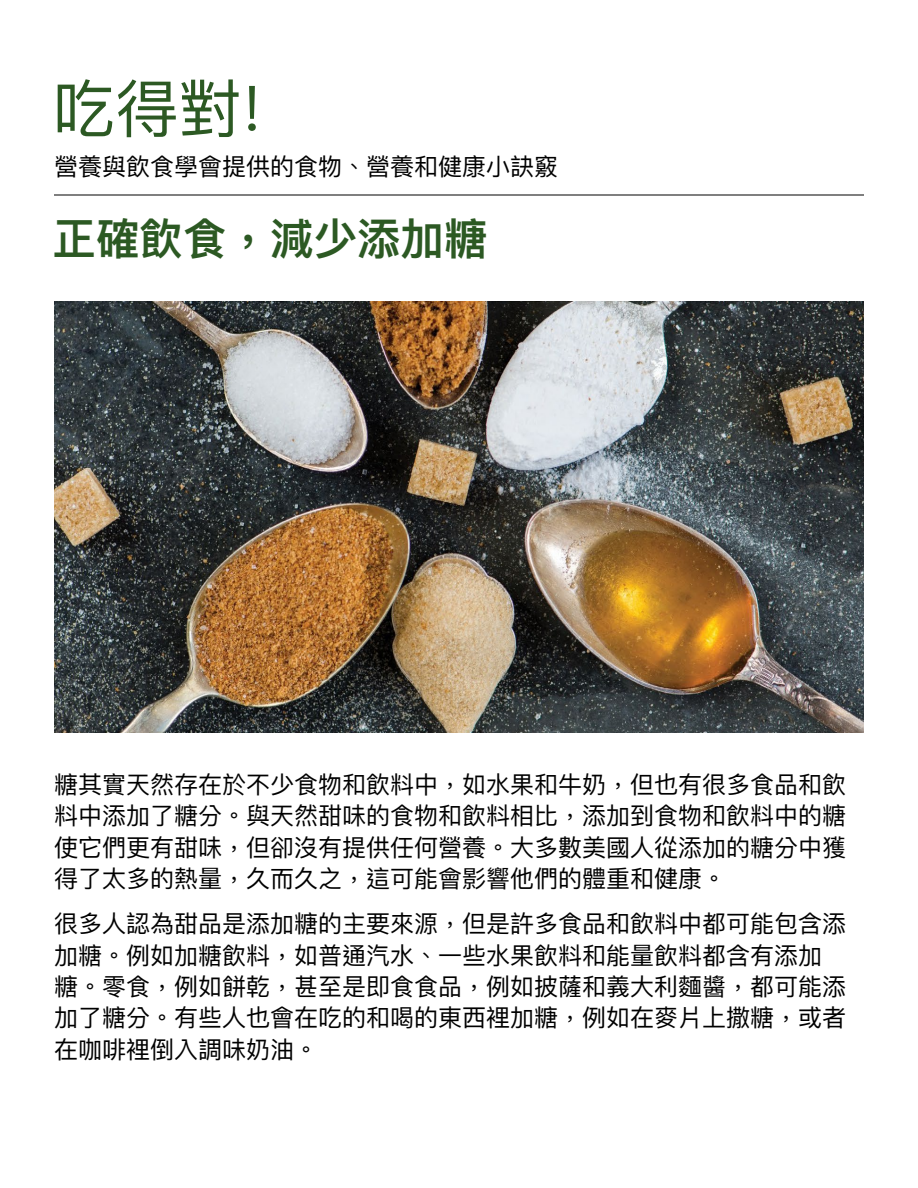
<style>
.page{position:relative;width:918px;height:1188px;background:#fff}
.page>*{position:absolute;margin:0;border:0;box-sizing:border-box;transform-origin:0 0}
.t1{font:63px "Ping Fang TC";color:#2c5923}
.t2{font:600 43.5px "Ping Fang TC";color:#2c5923}
.t3{font:24px/31.5px "Ping Fang TC";color:#000;text-align:justify}
</style>
<div class="page">
<img style="left:55px;top:301px;width:809px;height:431px">
<hr style="left:54px;top:195px;width:810px;height:1px;background:#000">
<h1 class="t1" style="left:52px;top:70px;width:211px">吃得對!</h1>
<p class="t3" style="left:54px;top:150px;width:505px">營養與飲食學會提供的食物、營養和健康⼩訣竅</p>
<h2 class="t2" style="left:52px;top:212px;width:436px">正確飲食，減少添加糖</h2>
<p class="t3" style="left:54px;top:768px;width:793px">糖其實天然存在於不少食物和飲料中，如水果和牛奶，但也有很多食品和飲料中添加了糖分。與天然甜味的食物和飲料相比，添加到食物和飲料中的糖使它們更有甜味，但卻沒有提供任何營養。大多數美國人從添加的糖分中獲得了太多的熱量，久而久之，這可能會影響他們的體重和健康。</p>
<p class="t3" style="left:54px;top:907px;width:793px;text-align:left">很多人認為甜品是添加糖的主要來源，但是許多食品和飲料中都可能包含添加糖。例如加糖飲料，如普通汽水、一些水果飲料和能量飲料都含有添加糖。零食，例如餅乾，甚至是即食食品，例如披薩和義大利麵醬，都可能添加了糖分。有些人也會在吃的和喝的東西裡加糖，例如在麥片上撒糖，或者在咖啡裡倒入調味奶油。</p>
</div>
